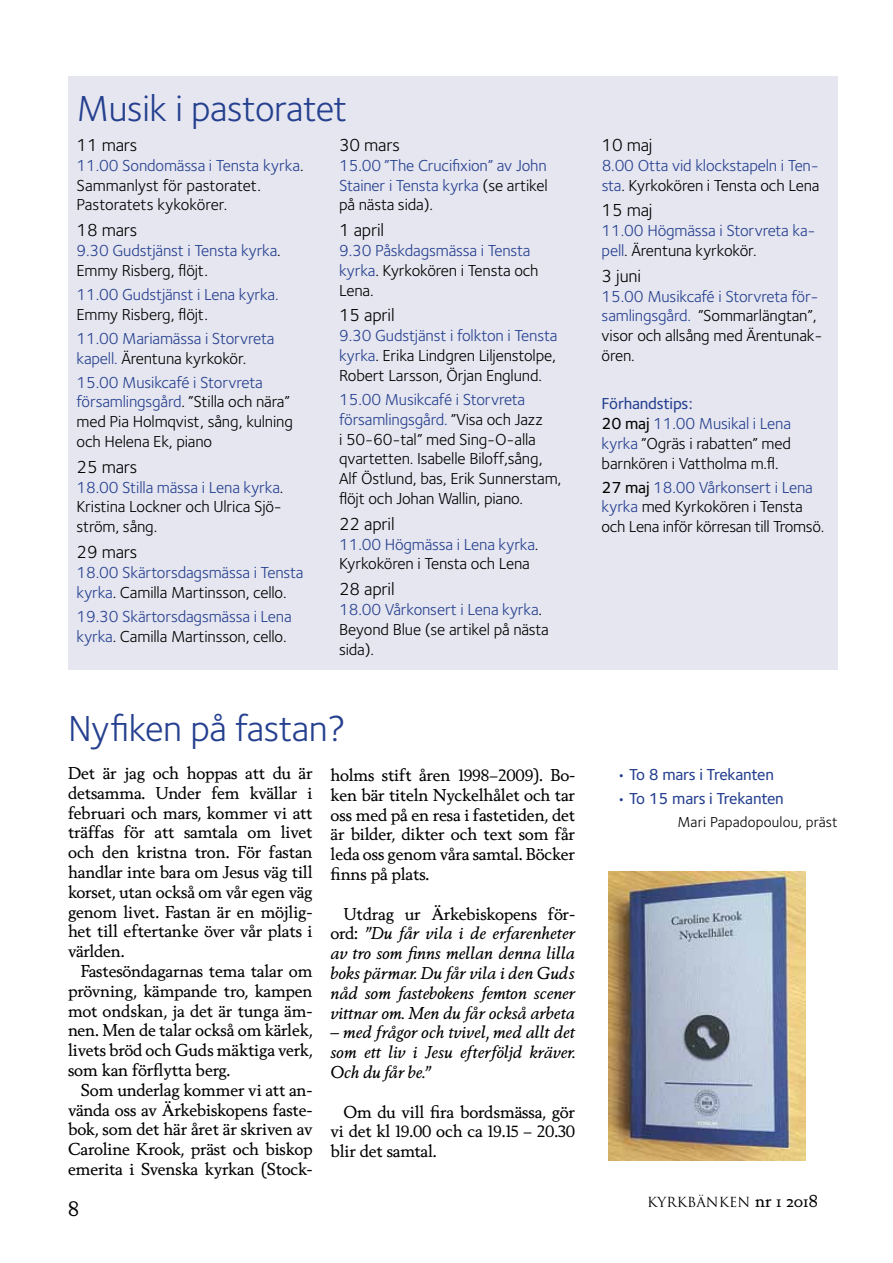
<style>
.page{position:relative;width:893px;height:1263px;background:#fff}
.page>*{position:absolute;margin:0;border:0;box-sizing:border-box;transform-origin:0 0}
.t1{font:37.5px "Foundry Sterling";letter-spacing:-.01em;color:#25408f}
.t2{font:21px "Berling Nova Text";color:#000}
.t3{font:18px "Foundry Sterling";letter-spacing:-.01em;color:#000}
.t4{font:16.5px/19.8px "Foundry Sterling";letter-spacing:-.01em;color:#000}
.t5{font:16.5px/19.8px "Berling Nova Text";letter-spacing:-.01em;color:#000;text-align:justify}
.t6{font:16.5px/19.8px "Foundry Sterling";letter-spacing:-.01em;color:#25408f}
.t7{font:italic 16.5px/19.8px "Berling Nova Text";letter-spacing:-.01em;color:#000;text-align:justify}
.t8{font:500 16.5px "Foundry Sterling";letter-spacing:-.01em;color:#25408f}
.t9{font:15px "Foundry Sterling";letter-spacing:.01em;color:#000}
.t10{font:13.5px "Trajan Pro";letter-spacing:.01em;color:#000}
.s1{color:#25408f}
.s2{color:#000}
.s3{font-style:normal}
.s4{font-weight:500;color:#25408f}
.s5{font-weight:500}
.s6{font-family:"Berling Nova Text Regular Os F";font-size:16.5px}
</style>
<div class="page">
<div style="left:68px;top:77px;width:770px;height:593px;background:#e6e6f0"></div>
<img style="left:608px;top:872px;width:198px;height:289px">
<h1 class="t1" style="left:77px;top:82px;width:272px">Musik i pastoratet</h1>
<p class="t3" style="left:77px;top:132px;width:62px">11 mars</p>
<p class="t4" style="left:77px;top:155px;width:229px"><span class="s1">11.00 Sondomässa i Tensta kyrka</span>.<br>Sammanlyst för pastoratet.<br>Pastoratets kykokörer.</p>
<p class="t3" style="left:77px;top:217px;width:62px">18 mars</p>
<p class="t6" style="left:77px;top:240px;width:206px">9.30 Gudstjänst i Tensta kyrka<span class="s2">.<br>Emmy Risberg, flöjt.</span></p>
<p class="t6" style="left:77px;top:284px;width:204px">11.00 Gudstjänst i Lena kyrka.</p>
<p class="t4" style="left:77px;top:304px;width:133px">Emmy Risberg, flöjt.</p>
<p class="t6" style="left:77px;top:328px;width:199px">11.00 Mariamässa i Storvreta kapell. <span class="s2">Ärentuna kyrkokör.</span></p>
<p class="t4" style="left:77px;top:372px;width:218px"><span class="s1">15.00 Musikcafé i Storvreta församlingsgård</span>. ”Stilla och nära” med Pia Holmqvist, sång, kulning och Helena Ek, piano</p>
<p class="t3" style="left:77px;top:454px;width:62px">25 mars</p>
<p class="t4" style="left:77px;top:477px;width:208px;text-align:justify"><span class="s1">18.00 Stilla mässa i Lena kyrka</span>.<br>Kristina Lockner och Ulrica Sjö&shy;ström, sång.</p>
<p class="t3" style="left:77px;top:539px;width:62px">29 mars</p>
<p class="t6" style="left:77px;top:562px;width:228px">18.00 Skärtorsdagsmässa i Tensta kyrka<span class="s2">. Camilla Martinsson, cello.</span></p>
<p class="t6" style="left:77px;top:606px;width:217px">19.30 Skärtorsdagsmässa i Lena kyrka<span class="s2">. Camilla Martinsson, cello.</span></p>
<p class="t3" style="left:339px;top:132px;width:62px">30 mars</p>
<p class="t6" style="left:339px;top:155px;width:210px;text-align:justify">15.00 ”The Crucifixion” av John Stainer i Tensta kyrka <span class="s2">(se artikel på nästa sida).</span></p>
<p class="t3" style="left:339px;top:217px;width:47px">1 april</p>
<p class="t6" style="left:339px;top:240px;width:201px">9.30 Påskdagsmässa i Tensta kyrka<span class="s2">. Kyrkokören i Tensta och<br>Lena.</span></p>
<p class="t3" style="left:339px;top:303px;width:57px">15 april</p>
<p class="t4" style="left:339px;top:325px;width:220px;text-align:justify"><span class="s1">9.30 Gudstjänst i folkton i Tensta kyrka</span>. Erika Lindgren Liljenstolpe, Robert Larsson, Örjan Englund.</p>
<p class="t4" style="left:339px;top:389px;width:224px"><span class="s1">15.00 Musikcafé i Storvreta församlingsgård.</span> ”Visa och Jazz<br>i 50-60-tal” med Sing-O-alla qvartetten. Isabelle Biloff,sång,<br>Alf Östlund, bas, Erik Sunnerstam, flöjt och Johan Wallin, piano.</p>
<p class="t3" style="left:339px;top:511px;width:57px">22 april</p>
<p class="t4" style="left:339px;top:534px;width:201px"><span class="s1">11.00 Högmässa i Lena kyrka</span>.<br>Kyrkokören i Tensta och Lena</p>
<p class="t3" style="left:339px;top:576px;width:57px">28 april</p>
<p class="t4" style="left:339px;top:599px;width:211px"><span class="s1">18.00 Vårkonsert i Lena kyrka</span>.<br>Beyond Blue (se artikel på nästa sida).</p>
<h1 class="t1" style="left:68px;top:701px;width:279px">Nyfiken på fastan?</h1>
<p class="t5" style="left:68px;top:763px;width:246px">Det är jag och hoppas att du är detsamma. Under fem kvällar i februari och mars, kommer vi att träffas för att samtala om livet och den kristna tron. För fastan handlar inte bara om Jesus väg till korset, utan också om vår egen väg genom livet. Fastan är en möjlig&shy;het till eftertanke över vår plats i världen.</p>
<p class="t5" style="left:68px;top:961px;width:246px;text-indent:13px">Fastesöndagarnas tema talar om prövning, kämpande tro, kampen mot ondskan, ja det är tunga äm&shy;nen. Men de talar också om kärlek, livets bröd och Guds mäktiga verk, som kan förflytta berg.</p>
<p class="t5" style="left:68px;top:1079px;width:246px;text-indent:13px">Som underlag kommer vi att an&shy;vända oss av Ärkebiskopens faste&shy;bok, som det här året är skriven av Caroline Krook, präst och biskop emerita i Svenska kyrkan (Stock-</p>
<p class="t5" style="left:331px;top:765px;width:246px">holms stift åren 1998–2009). Bo&shy;ken bär titeln Nyckelhålet och tar oss med på en resa i fastetiden, det är bilder, dikter och text som får leda oss genom våra samtal. Böcker finns på plats.</p>
<p class="t7" style="left:331px;top:904px;width:246px;text-indent:13px"><span class="s3">Utdrag ur Ärkebiskopens för&shy;ord:</span> ”Du får vila i de erfarenheter av tro som finns mellan denna lilla boks pärmar. Du får vila i den Guds nåd som fastebokens femton scener vittnar om. Men du får också arbeta</p>
<p class="t7" style="left:331px;top:1022px;width:246px">– med frågor och tvivel, med allt det som ett liv i Jesu efterföljd kräver.<br>Och du får be.”</p>
<p class="t5" style="left:331px;top:1101px;width:246px;text-indent:13px">Om du vill fira bordsmässa, gör vi det kl 19.00 och ca 19.15 – 20.30 blir det samtal.</p>
<p class="t2" style="left:68px;top:1195px;width:12px">8</p>
<p class="t3" style="left:602px;top:132px;width:52px">10 maj</p>
<p class="t6" style="left:602px;top:155px;width:219px">8.00 Otta vid klockstapeln i Ten&shy;sta<span class="s2">. Kyrkokören i Tensta och Lena</span></p>
<p class="t3" style="left:602px;top:198px;width:52px">15 maj</p>
<p class="t6" style="left:602px;top:220px;width:215px">11.00 Högmässa i Storvreta ka&shy;pell<span class="s2">. Ärentuna kyrkokör.</span></p>
<p class="t3" style="left:602px;top:263px;width:41px">3 juni</p>
<p class="t4" style="left:602px;top:286px;width:222px"><span class="s1">15.00 Musikcafé i Storvreta för&shy;samlingsgård.</span> ”Sommarlängtan”, visor och allsång med Ärentunak&shy;ören.</p>
<p class="t4" style="left:602px;top:393px;width:191px"><span class="s4">Förhandstips:<br></span><span class="s5">20 maj</span> <span class="s1">11.00 Musikal i Lena kyrka</span> ”Ogräs i rabatten” med barnkören i Vattholma m.fl.</p>
<p class="t4" style="left:602px;top:477px;width:224px"><span class="s5">27 maj</span> <span class="s1">18.00 Vårkonsert i Lena kyrka</span> med Kyrkokören i Tensta och Lena inför körresan till Tromsö.</p>
<p class="t8" style="left:617px;top:763px;width:158px">• To 8 mars i Trekanten</p>
<p class="t8" style="left:617px;top:787px;width:168px">• To 15 mars i Trekanten</p>
<p class="t9" style="left:677px;top:811px;width:162px">Mari Papadopoulou, präst</p>
<p class="t10" style="left:647px;top:1193px;width:172px">KYRKBÄNKEN <span class="s6">nr 1 2018</span></p>
</div>
